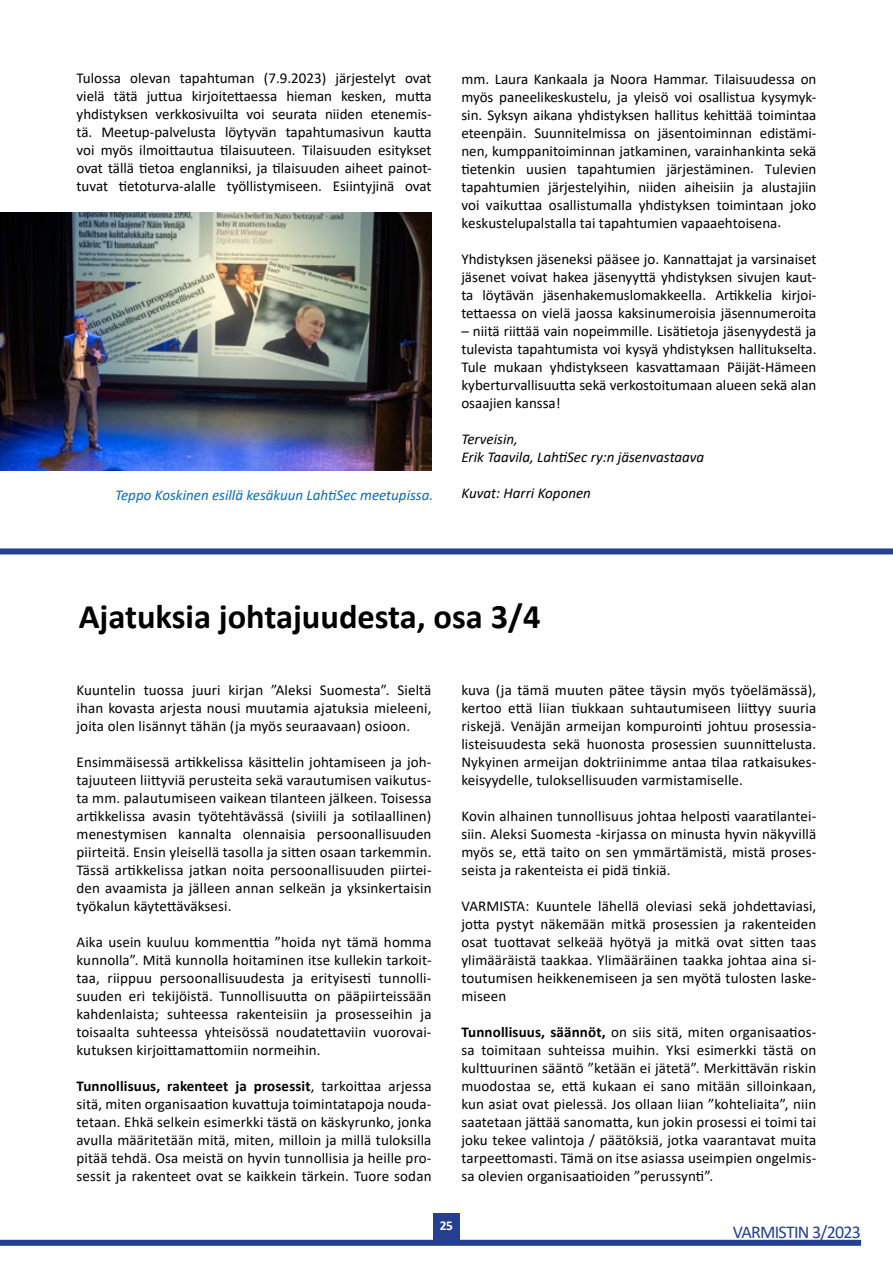
<style>
.page{position:relative;width:893px;height:1263px;background:#fff}
.page>*{position:absolute;margin:0;border:0;box-sizing:border-box;transform-origin:0 0}
.t1{font:700 34.5px "Calibri";color:#000}
.t2{font:18px "Calibri";letter-spacing:-.04em;color:#24408f}
.t3{font:15px/18px "Calibri";letter-spacing:.01em;color:#000;text-align:justify}
.t4{font:italic 15px/18px "Calibri";color:#000}
.t5{font:italic 15px "Calibri";color:#0070c0}
.t6{font:700 13.5px "Calibri";color:#fff}
.s1{font-weight:700}
</style>
<div class="page">
<div style="left:0;top:1240px;width:861px;height:6px;background:#24408f"></div>
<div style="left:433px;top:1214px;width:27px;height:27px;background:#24408f"></div>
<img style="left:0;top:213px;width:432px;height:257px">
<div style="left:0;top:548px;width:893px;height:6px;background:#24408f"></div>
<p class="t3" style="left:77px;top:68px;width:357px">Tulossa olevan tapahtuman (7.9.2023) järjestelyt ovat vielä tätä juttua kirjoitettaessa hieman kesken, mutta yhdistyksen verkkosivuilta voi seurata niiden etenemis&shy;tä. Meetup-palvelusta löytyvän tapahtumasivun kautta voi myös ilmoittautua tilaisuuteen. Tilaisuuden esitykset ovat tällä tietoa englanniksi, ja tilaisuuden aiheet painot&shy;tuvat tietoturva-alalle työllistymiseen. Esiintyjinä ovat</p>
<p class="t3" style="left:461px;top:70px;width:357px">mm. Laura Kankaala ja Noora Hammar. Tilaisuudessa on myös paneelikeskustelu, ja yleisö voi osallistua kysymyk&shy;sin. Syksyn aikana yhdistyksen hallitus kehittää toimintaa eteenpäin. Suunnitelmissa on jäsentoiminnan edistämi&shy;nen, kumppanitoiminnan jatkaminen, varainhankinta sekä tietenkin uusien tapahtumien järjestäminen. Tulevien tapahtumien järjestelyihin, niiden aiheisiin ja alustajiin voi vaikuttaa osallistumalla yhdistyksen toimintaan joko keskustelupalstalla tai tapahtumien vapaaehtoisena.</p>
<p class="t3" style="left:461px;top:250px;width:357px">Yhdistyksen jäseneksi pääsee jo. Kannattajat ja varsinaiset jäsenet voivat hakea jäsenyyttä yhdistyksen sivujen kaut&shy;ta löytävän jäsenhakemuslomakkeella. Artikkelia kirjoi&shy;tettaessa on vielä jaossa kaksinumeroisia jäsennumeroita</p>
<p class="t3" style="left:461px;top:322px;width:357px">– niitä riittää vain nopeimmille. Lisätietoja jäsenyydestä ja tulevista tapahtumista voi kysyä yhdistyksen hallitukselta.<br>Tule mukaan yhdistykseen kasvattamaan Päijät-Hämeen kyberturvallisuutta sekä verkostoitumaan alueen sekä alan osaajien kanssa!</p>
<p class="t4" style="left:461px;top:430px;width:244px">Terveisin,<br>Erik Taavila, LahtiSec ry:n jäsenvastaava</p>
<p class="t5" style="left:115px;top:484px;width:320px">Teppo Koskinen esillä kesäkuun LahtiSec meetupissa.</p>
<p class="t4" style="left:461px;top:484px;width:131px">Kuvat: Harri Koponen</p>
<h1 class="t1" style="left:79px;top:592px;width:463px">Ajatuksia johtajuudesta, osa 3/4</h1>
<p class="t3" style="left:77px;top:680px;width:356px">Kuuntelin tuossa juuri kirjan ”Aleksi Suomesta”. Sieltä ihan kovasta arjesta nousi muutamia ajatuksia mieleeni, joita olen lisännyt tähän (ja myös seuraavaan) osioon.</p>
<p class="t3" style="left:77px;top:752px;width:357px">Ensimmäisessä artikkelissa käsittelin johtamiseen ja joh&shy;tajuuteen liittyviä perusteita sekä varautumisen vaikutus&shy;ta mm. palautumiseen vaikean tilanteen jälkeen. Toisessa artikkelissa avasin työtehtävässä (siviili ja sotilaallinen) menestymisen kannalta olennaisia persoonallisuuden piirteitä. Ensin yleisellä tasolla ja sitten osaan tarkemmin.<br>Tässä artikkelissa jatkan noita persoonallisuuden piirtei&shy;den avaamista ja jälleen annan selkeän ja yksinkertaisin työkalun käytettäväksesi.</p>
<p class="t3" style="left:77px;top:932px;width:357px">Aika usein kuuluu kommenttia ”hoida nyt tämä homma kunnolla”. Mitä kunnolla hoitaminen itse kullekin tarkoit&shy;taa, riippuu persoonallisuudesta ja erityisesti tunnolli&shy;suuden eri tekijöistä. Tunnollisuutta on pääpiirteissään kahdenlaista; suhteessa rakenteisiin ja prosesseihin ja toisaalta suhteessa yhteisössä noudatettaviin vuorovai&shy;kutuksen kirjoittamattomiin normeihin.</p>
<p class="t3" style="left:77px;top:1076px;width:357px"><span class="s1">Tunnollisuus, rakenteet ja prosessit</span>, tarkoittaa arjessa sitä, miten organisaation kuvattuja toimintatapoja nouda&shy;tetaan. Ehkä selkein esimerkki tästä on käskyrunko, jonka avulla määritetään mitä, miten, milloin ja millä tuloksilla pitää tehdä. Osa meistä on hyvin tunnollisia ja heille pro&shy;sessit ja rakenteet ovat se kaikkein tärkein. Tuore sodan</p>
<p class="t3" style="left:461px;top:680px;width:356px">kuva (ja tämä muuten pätee täysin myös työelämässä), kertoo että liian tiukkaan suhtautumiseen liittyy suuria riskejä. Venäjän armeijan kompurointi johtuu prosessia&shy;listeisuudesta sekä huonosta prosessien suunnittelusta.<br>Nykyinen armeijan doktriinimme antaa tilaa ratkaisukes&shy;keisyydelle, tuloksellisuuden varmistamiselle.</p>
<p class="t3" style="left:461px;top:806px;width:357px">Kovin alhainen tunnollisuus johtaa helposti vaaratilantei&shy;siin. Aleksi Suomesta -kirjassa on minusta hyvin näkyvillä myös se, että taito on sen ymmärtämistä, mistä proses&shy;seista ja rakenteista ei pidä tinkiä.</p>
<p class="t3" style="left:461px;top:896px;width:357px">VARMISTA: Kuuntele lähellä oleviasi sekä johdettaviasi, jotta pystyt näkemään mitkä prosessien ja rakenteiden osat tuottavat selkeää hyötyä ja mitkä ovat sitten taas ylimääräistä taakkaa. Ylimääräinen taakka johtaa aina si&shy;toutumisen heikkenemiseen ja sen myötä tulosten laske&shy;miseen</p>
<p class="t3" style="left:461px;top:1022px;width:357px"><span class="s1">Tunnollisuus, säännöt,</span> on siis sitä, miten organisaatios&shy;sa toimitaan suhteissa muihin. Yksi esimerkki tästä on kulttuurinen sääntö ”ketään ei jätetä”. Merkittävän riskin muodostaa se, että kukaan ei sano mitään silloinkaan, kun asiat ovat pielessä. Jos ollaan liian ”kohteliaita”, niin saatetaan jättää sanomatta, kun jokin prosessi ei toimi tai joku tekee valintoja / päätöksiä, jotka vaarantavat muita tarpeettomasti. Tämä on itse asiassa useimpien ongelmis&shy;sa olevien organisaatioiden ”perussynti”.</p>
<p class="t6" style="left:440px;top:1216px;width:15px">25</p>
<p class="t2" style="left:733px;top:1220px;width:130px">VARMISTIN 3/2023</p>
</div>
